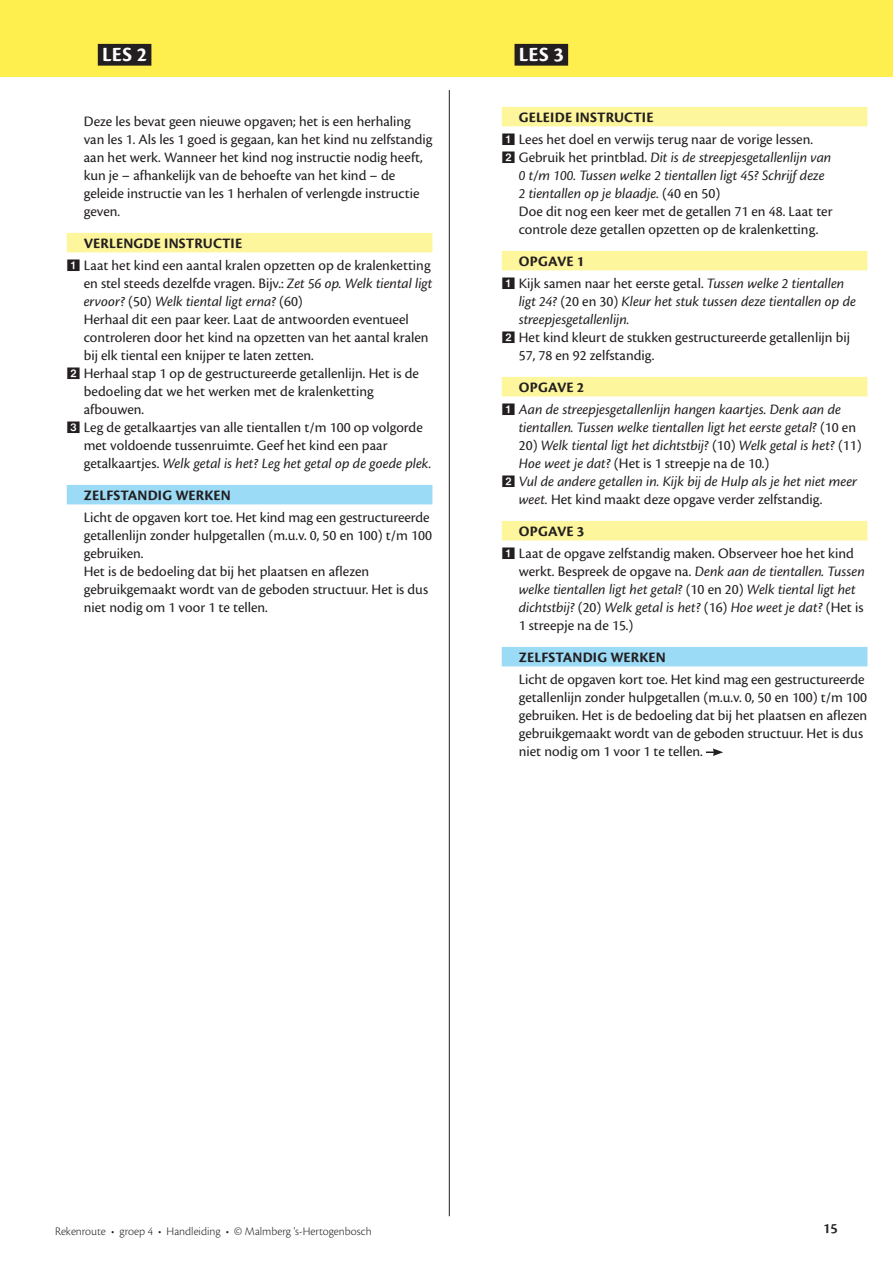
<style>
.page{position:relative;width:893px;height:1263px;background:#fff}
.page>*{position:absolute;margin:0;border:0;box-sizing:border-box;transform-origin:0 0}
.t1{font:700 21px "Cronos Pro";letter-spacing:.015em;color:#fff}
.t2{font:15px/18px "Cronos Pro";color:#231f20}
.t3{font:italic 15px/18px "Cronos Pro";letter-spacing:-.005em;color:#231f20}
.t4{font:700 15px "Cronos Pro";letter-spacing:.005em;color:#231f20}
.t5{font:600 15px "Cronos Pro";color:#231f20}
.t6{font:300 12px "Cronos Pro";color:#231f20}
.s1{font-style:italic}
.s2{font-weight:700}
.s3{font-style:normal}
</style>
<div class="page">
<div style="left:0;top:0;width:893px;height:77px;background:#ffef4e"></div>
<hr style="left:449px;top:90px;width:1px;height:1126px;background:#231f20">
<div style="left:514px;top:44px;width:54px;height:22px;background:#231f20"></div>
<div style="left:98px;top:44px;width:53px;height:22px;background:#231f20"></div>
<div style="left:502px;top:107px;width:365px;height:19px;background:#fef69d"></div>
<div style="left:502px;top:251px;width:365px;height:19px;background:#fef69d"></div>
<div style="left:502px;top:377px;width:365px;height:19px;background:#fef69d"></div>
<div style="left:502px;top:521px;width:365px;height:19px;background:#fef69d"></div>
<div style="left:502px;top:647px;width:365px;height:19px;background:#9cdbf6"></div>
<svg style="left:706px;top:748px;width:17px;height:8px"></svg>
<div style="left:67px;top:233px;width:365px;height:19px;background:#fef69d"></div>
<div style="left:67px;top:485px;width:365px;height:19px;background:#9cdbf6"></div>
<h1 class="t1" style="left:102px;top:43px;width:47px">LES 2</h1>
<h1 class="t1" style="left:519px;top:43px;width:47px">LES 3</h1>
<p class="t2" style="left:84px;top:112px;width:350px">Deze les bevat geen nieuwe opgaven; het is een herhaling van les 1. Als les 1 goed is gegaan, kan het kind nu zelfstandig aan het werk. Wanneer het kind nog instructie nodig heeft, kun je – afhankelijk van de behoefte van het kind – de geleide instructie van les 1 herhalen of verlengde instructie geven.</p>
<p class="t4" style="left:84px;top:234px;width:160px">VERLENGDE INSTRUCTIE</p>
<p class="t2" style="left:84px;top:256px;width:350px">Laat het kind een aantal kralen opzetten op de kralenketting en stel steeds dezelfde vragen. Bijv.: <span class="s1">Zet 56 op. Welk tiental ligt ervoor?</span> (50) <span class="s1">Welk tiental ligt erna?</span> (60)<br>Herhaal dit een paar keer. Laat de antwoorden eventueel controleren door het kind na opzetten van het aantal kralen bij elk tiental een knijper te laten zetten.<br>Herhaal stap 1 op de gestructureerde getallenlijn. Het is de bedoeling dat we het werken met de kralenketting afbouwen.</p>
<p class="t2" style="left:84px;top:418px;width:349px;text-indent:-17px">✓ Leg de getalkaartjes van alle tientallen t/m 100 op volgorde met voldoende tussenruimte. Geef het kind een paar getalkaartjes. <span class="s1">Welk getal is het? Leg het getal op de goede plek.</span></p>
<p class="t4" style="left:84px;top:486px;width:148px">ZELFSTANDIG WERKEN</p>
<p class="t2" style="left:84px;top:508px;width:350px">Licht de opgaven kort toe. Het kind mag een gestructureerde getallenlijn zonder hulpgetallen (m.u.v. 0, 50 en 100) t/m 100 gebruiken.<br>Het is de bedoeling dat bij het plaatsen en aflezen gebruikgemaakt wordt van de geboden structuur. Het is dus niet nodig om 1 voor 1 te tellen.</p>
<p class="t4" style="left:519px;top:108px;width:136px">GELEIDE INSTRUCTIE</p>
<p class="t2" style="left:519px;top:130px;width:315px">Lees het doel en verwijs terug naar de vorige lessen.<br>Gebruik het printblad. <span class="s1">Dit is de streepjesgetallenlijn van 0 t/m 100. Tussen welke 2 tientallen ligt 45? Schrijf deze 2 tientallen op je blaadje.</span> (40 en 50)<br>Doe dit nog een keer met de getallen 71 en 48. Laat ter controle deze getallen opzetten op de kralenketting.</p>
<p class="t2" style="left:519px;top:250px;width:327px;line-height:22.5px"><span class="s2">OPGAVE 1<br></span>Kijk samen naar het eerste getal. <span class="s1">Tussen welke 2 tientallen</span></p>
<p class="t3" style="left:519px;top:293px;width:339px">ligt 24? <span class="s3">(20 en 30)</span> Kleur het stuk tussen deze tientallen op de streepjesgetallenlijn.</p>
<p class="t2" style="left:519px;top:328px;width:333px">Het kind kleurt de stukken gestructureerde getallenlijn bij<br>57, 78 en 92 zelfstandig.</p>
<p class="t4" style="left:519px;top:378px;width:67px">OPGAVE 2</p>
<p class="t3" style="left:519px;top:401px;width:339px">Aan de streepjesgetallenlijn hangen kaartjes. Denk aan de tientallen. Tussen welke tientallen ligt het eerste getal? <span class="s3">(10 en</span></p>
<p class="t3" style="left:519px;top:437px;width:344px"><span class="s3">20)</span> Welk tiental ligt het dichtstbij? <span class="s3">(10)</span> Welk getal is het? <span class="s3">(11)<br></span>Hoe weet je dat? <span class="s3">(Het is 1 streepje na de 10.)<br></span>Vul de andere getallen in. Kijk bij de Hulp als je het niet meer weet. <span class="s3">Het kind maakt deze opgave verder zelfstandig.</span></p>
<p class="t4" style="left:519px;top:522px;width:67px">OPGAVE 3</p>
<p class="t2" style="left:519px;top:544px;width:348px">Laat de opgave zelfstandig maken. Observeer hoe het kind werkt. Bespreek de opgave na. <span class="s1">Denk aan de tientallen. Tussen welke tientallen ligt het getal?</span> (10 en 20) <span class="s1">Welk tiental ligt het dichtstbij?</span> (20) <span class="s1">Welk getal is het?</span> (16) <span class="s1">Hoe weet je dat?</span> (Het is 1 streepje na de 15.)</p>
<p class="t4" style="left:519px;top:648px;width:148px">ZELFSTANDIG WERKEN</p>
<p class="t2" style="left:519px;top:670px;width:350px">Licht de opgaven kort toe. Het kind mag een gestructureerde getallenlijn zonder hulpgetallen (m.u.v. 0, 50 en 100) t/m 100 gebruiken. Het is de bedoeling dat bij het plaatsen en aflezen gebruikgemaakt wordt van de geboden structuur. Het is dus niet nodig om 1 voor 1 te tellen.</p>
<p class="t6" style="left:55px;top:1224px;width:318px">Rekenroute • groep 4 • Handleiding • © Malmberg 's-Hertogenbosch</p>
<p class="t5" style="left:823px;top:1220px;width:16px">15</p>
</div>
